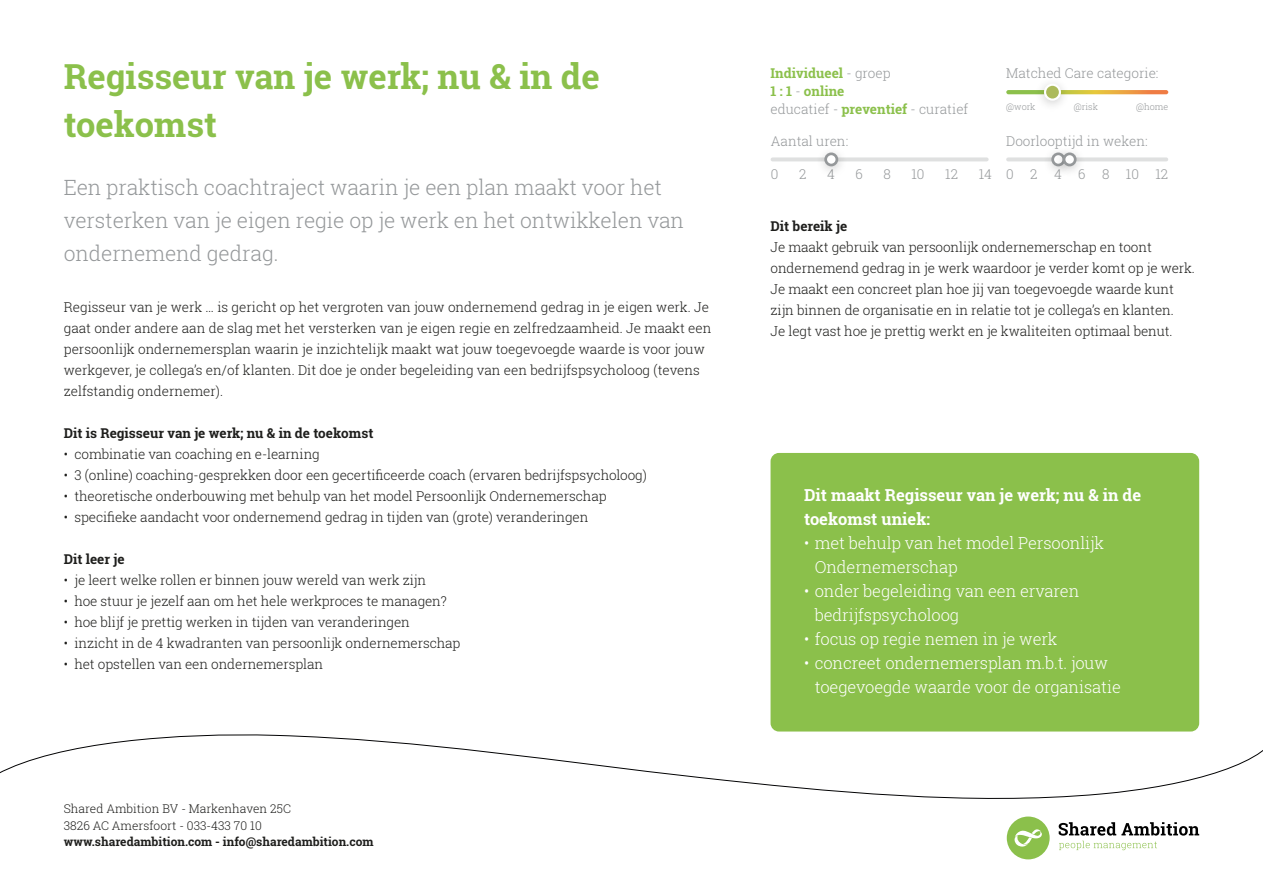
<style>
.page{position:relative;width:1263px;height:893px;background:#fff}
.page>*{position:absolute;margin:0;border:0;box-sizing:border-box;transform-origin:0 0}
.t1{font:700 34.5px/48px "Roboto Slab";color:#8bc04b}
.t2{font:300 21px/33px "Roboto Slab";letter-spacing:-.005em;color:#95989a}
.t3{font:300 16.5px/24px "Roboto Slab";letter-spacing:-.005em;color:#fff}
.t4{font:700 16.5px/24px "Roboto Slab";color:#fff}
.t5{font:300 13.5px/21px "Roboto Slab";letter-spacing:-.005em;color:#1e1e1c}
.t6{font:300 13.5px/18px "Roboto Slab";color:#95989a}
.t7{font:700 13.5px "Roboto Slab";color:#1e1e1c}
.t8{font:700 13.5px "Roboto Slab";color:#8bc04b}
.t9{font:300 12px/16.5px "Roboto Slab";color:#1e1e1c}
.t10{font:700 12px "Roboto Slab";color:#1e1e1c}
.t11{font:300 9px "Roboto Slab";color:#95989a}
.s1{font-weight:300;color:#95989a}
.s2{font-weight:700;color:#8bc04b}
</style>
<div class="page">
<div style="left:770px;top:453px;width:429px;height:278px;background:#8bc04b;border-radius:8px"></div>
<svg style="left:0;top:724px;width:1263px;height:136px"></svg>
<div style="left:1007px;top:816px;width:43px;height:43px;background:#8bc04b;border-radius:50%"></div>
<svg style="left:1059px;top:822px;width:140px;height:28px"></svg>
<svg style="left:1014px;top:829px;width:28px;height:18px"></svg>
<svg style="left:772px;top:157px;width:215px;height:4px"></svg>
<div style="left:815px;top:145px;width:33px;height:33px;background:#000;opacity:.2"></div>
<div style="left:826px;top:154px;width:11px;height:11px;background:#fff;border-radius:50%"></div>
<div style="left:824px;top:153px;width:14px;height:13px;border:3px solid #95989a;border-radius:50%"></div>
<svg style="left:1008px;top:157px;width:158px;height:4px"></svg>
<div style="left:1042px;top:145px;width:33px;height:33px;background:#000;opacity:.2"></div>
<div style="left:1051px;top:153px;width:14px;height:13px;border:3px solid #95989a;border-radius:50%"></div>
<div style="left:1053px;top:145px;width:33px;height:33px;background:#000;opacity:.2"></div>
<div style="left:1064px;top:154px;width:11px;height:11px;background:#fff;border-radius:50%"></div>
<div style="left:1063px;top:153px;width:13px;height:13px;border:3px solid #95989a;border-radius:50%"></div>
<svg style="left:1006px;top:90px;width:162px;height:4px"></svg>
<div style="left:1034px;top:76px;width:37px;height:37px;background:#000;opacity:.2"></div>
<div style="left:1045px;top:85px;width:15px;height:15px;background:#acba5b;border-radius:50%"></div>
<div style="left:1044px;top:84px;width:17px;height:17px;border:2px solid #fff;border-radius:50%"></div>
<h1 class="t1" style="left:64px;top:52px;width:537px">Regisseur van je werk; nu &amp; in de toekomst</h1>
<h2 class="t2" style="left:64px;top:171px;width:622px">Een praktisch coachtraject waarin je een plan maakt voor het versterken van je eigen regie op je werk en het ontwikkelen van ondernemend gedrag.</h2>
<p class="t5" style="left:64px;top:296px;width:649px">Regisseur van je werk … is gericht op het vergroten van jouw ondernemend gedrag in je eigen werk. Je gaat onder andere aan de slag met het versterken van je eigen regie en zelfredzaamheid. Je maakt een persoonlijk ondernemersplan waarin je inzichtelijk maakt wat jouw toegevoegde waarde is voor jouw werkgever, je collega’s en/of klanten. Dit doe je onder begeleiding van een bedrijfspsycholoog (tevens zelfstandig ondernemer).</p>
<p class="t7" style="left:64px;top:424px;width:311px">Dit is Regisseur van je werk; nu &amp; in de toekomst</p>
<p class="t5" style="left:64px;top:443px;width:257px">• combinatie van coaching en e-learning</p>
<p class="t5" style="left:64px;top:464px;width:585px">• 3 (online) coaching-gesprekken door een gecertificeerde coach (ervaren bedrijfspsycholoog)</p>
<p class="t5" style="left:64px;top:485px;width:544px">• theoretische onderbouwing met behulp van het model Persoonlijk Ondernemerschap</p>
<p class="t5" style="left:64px;top:506px;width:526px">• specifieke aandacht voor ondernemend gedrag in tijden van (grote) veranderingen</p>
<p class="t7" style="left:64px;top:550px;width:62px">Dit leer je</p>
<p class="t5" style="left:64px;top:569px;width:364px">• je leert welke rollen er binnen jouw wereld van werk zijn</p>
<p class="t5" style="left:64px;top:590px;width:385px">• hoe stuur je jezelf aan om het hele werkproces te managen?</p>
<p class="t5" style="left:64px;top:611px;width:348px">• hoe blijf je prettig werken in tijden van veranderingen</p>
<p class="t5" style="left:64px;top:632px;width:398px">• inzicht in de 4 kwadranten van persoonlijk ondernemerschap</p>
<p class="t5" style="left:64px;top:653px;width:261px">• het opstellen van een ondernemersplan</p>
<p class="t9" style="left:64px;top:800px;width:229px">Shared Ambition BV - Markenhaven 25C<br>3826 AC Amersfoort - 033-433 70 10</p>
<p class="t10" style="left:64px;top:833px;width:311px">www.sharedambition.com - info@sharedambition.com</p>
<p class="t8" style="left:770px;top:64px;width:122px">Individueel <span class="s1">- groep</span></p>
<p class="t6" style="left:1006px;top:64px;width:154px">Matched Care categorie:</p>
<p class="t6" style="left:770px;top:82px;width:199px"><span class="s2">1 : 1</span> - <span class="s2">online<br></span>educatief - <span class="s2">preventief</span> - curatief</p>
<p class="t11" style="left:1006px;top:101px;width:31px">@work</p>
<p class="t11" style="left:1074px;top:101px;width:26px">@risk</p>
<p class="t11" style="left:1136px;top:101px;width:34px">@home</p>
<p class="t6" style="left:771px;top:132px;width:79px">Aantal uren:</p>
<p class="t6" style="left:1006px;top:132px;width:143px">Doorlooptijd in weken:</p>
<p class="t6" style="left:771px;top:165px;width:9px">0</p>
<p class="t6" style="left:799px;top:165px;width:9px">2</p>
<p class="t6" style="left:827px;top:165px;width:9px">4</p>
<p class="t6" style="left:855px;top:165px;width:9px">6</p>
<p class="t6" style="left:883px;top:165px;width:9px">8</p>
<p class="t6" style="left:911px;top:165px;width:15px">10</p>
<p class="t6" style="left:945px;top:165px;width:14px">12</p>
<p class="t6" style="left:979px;top:165px;width:15px">14</p>
<p class="t6" style="left:1006px;top:165px;width:164px">0 2 4 6 8 10 12</p>
<p class="t7" style="left:770px;top:217px;width:78px">Dit bereik je</p>
<p class="t5" style="left:770px;top:237px;width:426px">Je maakt gebruik van persoonlijk ondernemerschap en toont ondernemend gedrag in je werk waardoor je verder komt op je werk.<br>Je maakt een concreet plan hoe jij van toegevoegde waarde kunt zijn binnen de organisatie en in relatie tot je collega’s en klanten.<br>Je legt vast hoe je prettig werkt en je kwaliteiten optimaal benut.</p>
<p class="t4" style="left:804px;top:483px;width:338px">Dit maakt Regisseur van je werk; nu &amp; in de toekomst uniek:</p>
<p class="t3" style="left:815px;top:531px;width:291px;text-indent:-11px">• met behulp van het model Persoonlijk<br>Ondernemerschap</p>
<p class="t3" style="left:815px;top:579px;width:266px;text-indent:-11px">• onder begeleiding van een ervaren bedrijfspsycholoog</p>
<p class="t3" style="left:804px;top:627px;width:255px">• focus op regie nemen in je werk</p>
<p class="t3" style="left:815px;top:651px;width:308px;text-indent:-11px">• concreet ondernemersplan m.b.t. jouw toegevoegde waarde voor de organisatie</p>
</div>
